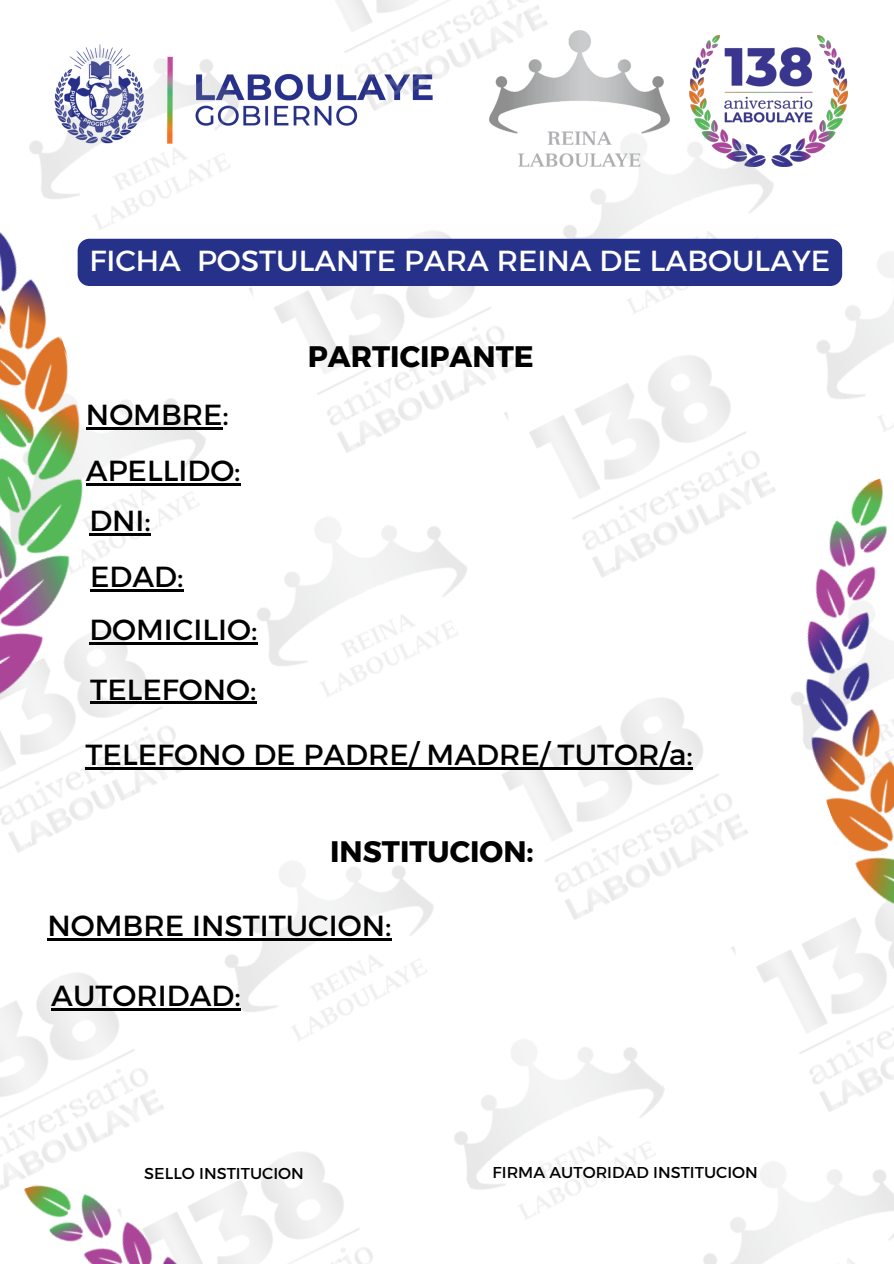
<style>
.page{position:relative;width:894px;height:1264px;background:#fff}
.page>*{position:absolute;margin:0;border:0;box-sizing:border-box;transform-origin:0 0}
.t1{font:29.55px/55.5px "Kief Montaser Regular";color:#000}
.t2{font:29.55px "Kief Montaser Regular";color:#fff}
.t3{font:29.55px "Kief Montaser Bold";color:#000}
.t4{font:16.05px "Kief Montaser Regular";color:#000}
</style>
<div class="page">
<img style="left:689px;top:36px;width:157px;height:126px">
<img style="left:798px;top:238px;width:95px;height:21px">
<img style="left:530px;top:355px;width:200px;height:222px">
<img style="left:224px;top:485px;width:244px;height:219px">
<img style="left:476px;top:698px;width:254px;height:222px">
<img style="left:190px;top:861px;width:244px;height:179px">
<img style="left:0;top:974px;width:174px;height:161px">
<img style="left:420px;top:991px;width:245px;height:228px">
<img style="left:117px;top:1113px;width:57px;height:22px">
<img style="left:492px;top:30px;width:172px;height:136px">
<img style="left:264px;top:74px;width:87px;height:52px">
<img style="left:276px;top:0;width:281px;height:125px">
<img style="left:69px;top:44px;width:195px;height:195px">
<img style="left:530px;top:87px;width:268px;height:226px">
<img style="left:190px;top:426px;width:42px;height:165px">
<div style="left:190px;top:239px;width:651px;height:47px;background:#26318a"></div>
<hr style="left:86px;top:428px;width:136px;height:2px;background:#000">
<hr style="left:86px;top:483px;width:155px;height:2px;background:#000">
<hr style="left:89px;top:642px;width:168px;height:2px;background:#000">
<hr style="left:90px;top:701px;width:166px;height:3px;background:#000">
<hr style="left:85px;top:767px;width:607px;height:2px;background:#000">
<hr style="left:47px;top:938px;width:344px;height:3px;background:#000">
<hr style="left:51px;top:1008px;width:190px;height:2px;background:#000">
<img style="left:730px;top:259px;width:163px;height:907px">
<img style="left:0;top:67px;width:190px;height:907px">
<img style="left:0;top:1135px;width:373px;height:128px">
<p class="t2" style="left:89px;top:238px;width:742px">FICHA POSTULANTE PARA REINA DE LABOULAYE</p>
<p class="t1" style="left:86px;top:388px;width:156px">NOMBRE:<br>APELLIDO:</p>
<p class="t1" style="left:89px;top:493px;width:96px;line-height:55.9px">DNI:<br>EDAD:</p>
<p class="t1" style="left:89px;top:600px;width:169px;line-height:59.4px">DOMICILIO:<br>TELEFONO:</p>
<p class="t3" style="left:308px;top:339px;width:227px">PARTICIPANTE</p>
<p class="t1" style="left:85px;top:727px;width:609px">TELEFONO DE PADRE/ MADRE/ TUTOR/a:</p>
<p class="t3" style="left:330px;top:835px;width:205px">INSTITUCION:</p>
<p class="t1" style="left:47px;top:898px;width:345px">NOMBRE INSTITUCION:</p>
<p class="t1" style="left:51px;top:968px;width:191px">AUTORIDAD:</p>
<p class="t4" style="left:144px;top:1160px;width:161px">SELLO INSTITUCION</p>
<p class="t4" style="left:492px;top:1159px;width:267px">FIRMA AUTORIDAD INSTITUCION</p>
</div>
